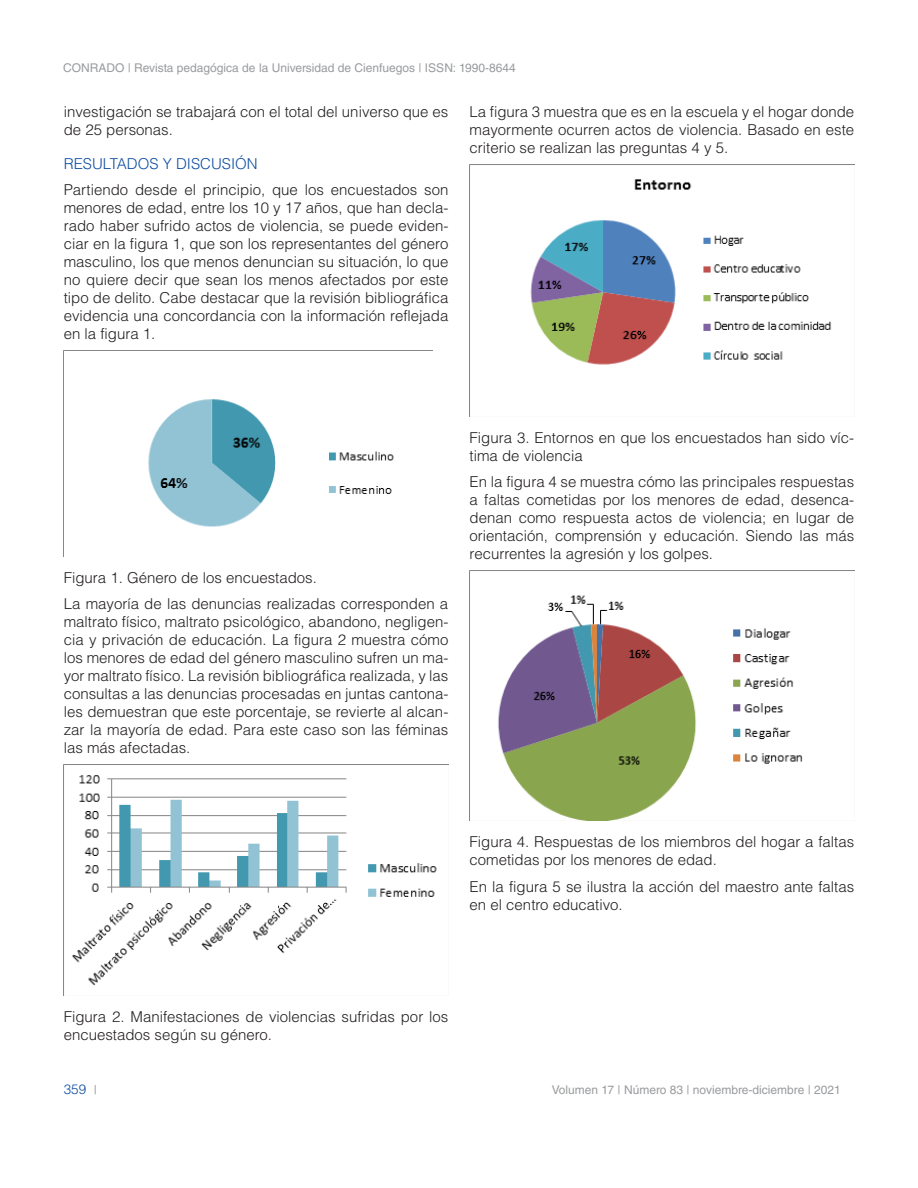
<style>
.page{position:relative;width:918px;height:1188px;background:#fff}
.page>*{position:absolute;margin:0;border:0;box-sizing:border-box;transform-origin:0 0}
.TEXTO{font:300 15px/18px "Helvetica LT Std";color:#231f20}
.TITULOS_AZUL{font:300 15px "Helvetica LT Std";color:#0d4da1}
.t1{font:300 13.5px "Helvetica LT Std";color:#0d4da1}
.t2{font:12px "Helvetica LT Std";color:#999b9e}
.s1{font-weight:400;font-size:12px;color:#999b9e}
</style>
<div class="page">
<img style="left:148px;top:399px;width:246px;height:128px">
<img style="left:72px;top:775px;width:365px;height:211px">
<img style="left:530px;top:179px;width:301px;height:186px">
<img style="left:498px;top:595px;width:305px;height:226px">
<p class="t2" style="left:63px;top:61px;width:454px">CONRADO | Revista pedagógica de la Universidad de Cienfuegos | ISSN: 1990-8644</p>
<p class="TEXTO" style="left:64px;top:103px;width:386px">investigación se trabajará con el total del universo que es de 25 personas.</p>
<p class="TITULOS_AZUL" style="left:64px;top:154px;width:195px">RESULTADOS Y DISCUSIÓN</p>
<p class="TEXTO" style="left:64px;top:181px;width:386px;text-align:justify">Partiendo desde el principio, que los encuestados son menores de edad, entre los 10 y 17 años, que han decla&shy;rado haber sufrido actos de violencia, se puede eviden&shy;ciar en la figura 1, que son los representantes del género masculino, los que menos denuncian su situación, lo que no quiere decir que sean los menos afectados por este tipo de delito. Cabe destacar que la revisión bibliográfica evidencia una concordancia con la información reflejada en la figura 1.</p>
<p class="TEXTO" style="left:470px;top:103px;width:386px;text-align:justify">La figura 3 muestra que es en la escuela y el hogar donde mayormente ocurren actos de violencia. Basado en este criterio se realizan las preguntas 4 y 5.</p>
<p class="TEXTO" style="left:64px;top:568px;width:255px">Figura 1. Género de los encuestados.</p>
<p class="TEXTO" style="left:64px;top:595px;width:386px;text-align:justify">La mayoría de las denuncias realizadas corresponden a maltrato físico, maltrato psicológico, abandono, negligen&shy;cia y privación de educación. La figura 2 muestra cómo los menores de edad del género masculino sufren un ma&shy;yor maltrato físico. La revisión bibliográfica realizada, y las consultas a las denuncias procesadas en juntas cantona&shy;les demuestran que este porcentaje, se revierte al alcan&shy;zar la mayoría de edad. Para este caso son las féminas las más afectadas.</p>
<p class="TEXTO" style="left:470px;top:428px;width:386px">Figura 3. Entornos en que los encuestados han sido víc&shy;tima de violencia</p>
<p class="TEXTO" style="left:470px;top:473px;width:386px;text-align:justify">En la figura 4 se muestra cómo las principales respuestas a faltas cometidas por los menores de edad, desenca&shy;denan como respuesta actos de violencia; en lugar de orientación, comprensión y educación. Siendo las más recurrentes la agresión y los golpes.</p>
<p class="TEXTO" style="left:470px;top:833px;width:386px">Figura 4. Respuestas de los miembros del hogar a faltas cometidas por los menores de edad.</p>
<p class="TEXTO" style="left:470px;top:877px;width:386px">En la figura 5 se ilustra la acción del maestro ante faltas en el centro educativo.</p>
<p class="TEXTO" style="left:64px;top:1008px;width:386px">Figura 2. Manifestaciones de violencias sufridas por los encuestados según su género.</p>
<p class="t1" style="left:64px;top:1081px;width:35px">359 <span class="s1">|</span></p>
<p class="t2" style="left:552px;top:1083px;width:291px">Volumen 17 | Número 83 | noviembre-diciembre | 2021</p>
</div>
